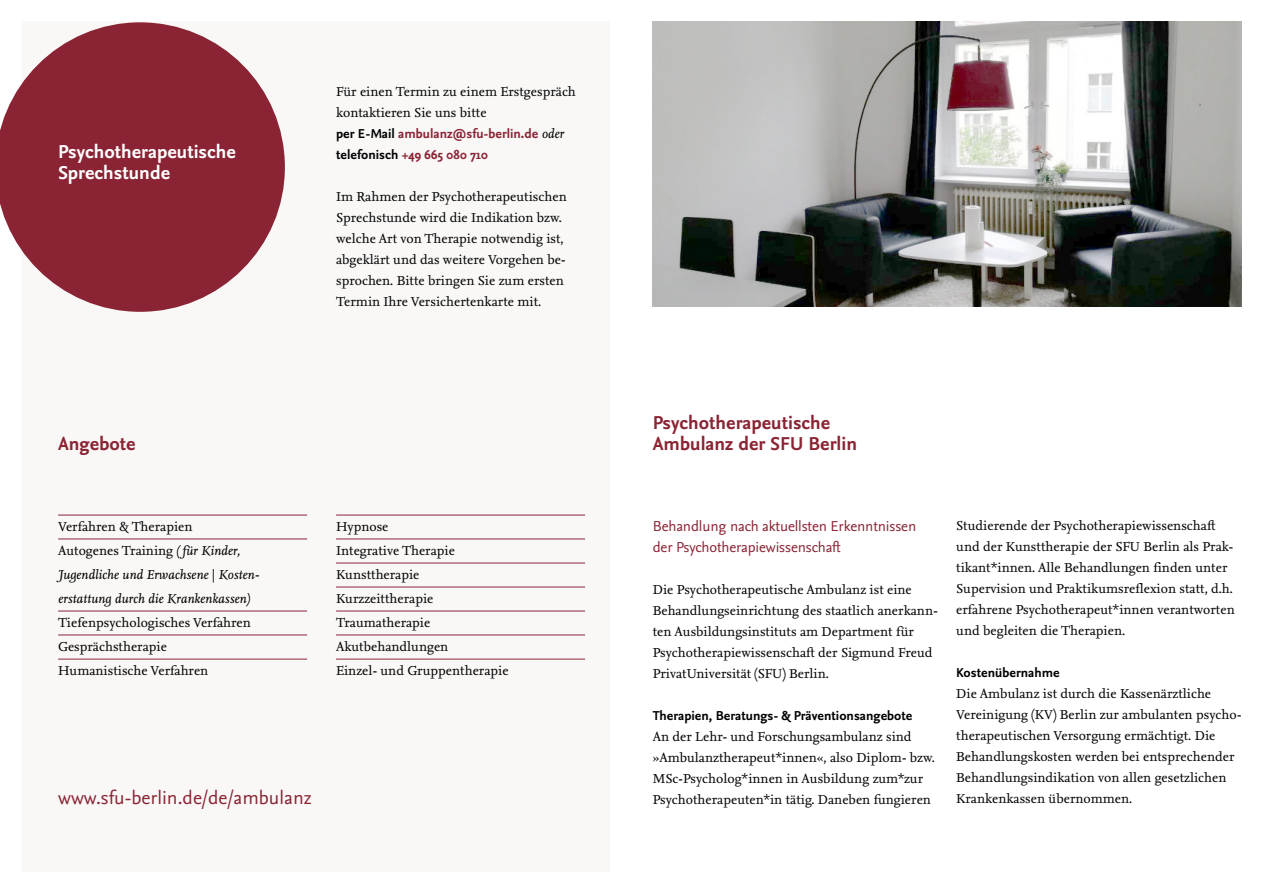
<style>
.page{position:relative;width:1263px;height:893px;background:#fff}
.page>*{position:absolute;margin:0;border:0;box-sizing:border-box;transform-origin:0 0}
.t1{font:700 19.5px/21px "Nexus Sans Pro";color:#8a2434}
.t2{font:700 19.5px/21px "Nexus Sans Pro";color:#fff}
.t3{font:19.5px "Nexus Sans Pro";color:#8a2434}
.t4{font:15px/21px "Nexus Sans Pro";letter-spacing:-.01em;color:#8a2434}
.t5{font:13.5px/21px "Nexus Serif Pro";color:#000}
.t6{font:italic 13.5px/24px "Nexus Serif Pro";color:#000}
.t7{font:700 13.5px/21px "Nexus Sans Pro";color:#8a2434}
.t8{font:700 13.5px "Nexus Sans Pro";color:#000}
.s1{color:#000}
.s2{font-family:"Nexus Serif Pro";font-weight:400;font-style:italic;color:#000}
.s3{font-style:normal}
</style>
<div class="page">
<div style="left:21px;top:21px;width:589px;height:851px;background:#f9f8f7"></div>
<img style="left:653px;top:21px;width:589px;height:285px">
<hr style="left:58px;top:515px;width:249px;height:1px;background:#8a2434">
<hr style="left:336px;top:515px;width:249px;height:1px;background:#8a2434">
<hr style="left:58px;top:539px;width:249px;height:1px;background:#8a2434">
<hr style="left:336px;top:539px;width:249px;height:1px;background:#8a2434">
<hr style="left:336px;top:563px;width:249px;height:1px;background:#8a2434">
<hr style="left:336px;top:587px;width:249px;height:1px;background:#8a2434">
<hr style="left:58px;top:611px;width:249px;height:1px;background:#8a2434">
<hr style="left:336px;top:611px;width:249px;height:1px;background:#8a2434">
<hr style="left:58px;top:635px;width:249px;height:1px;background:#8a2434">
<hr style="left:336px;top:635px;width:249px;height:1px;background:#8a2434">
<hr style="left:58px;top:659px;width:249px;height:1px;background:#8a2434">
<hr style="left:336px;top:659px;width:249px;height:1px;background:#8a2434">
<svg style="left:0;top:22px;width:285px;height:290px;fill:#8a2434"></svg>
<h1 class="t2" style="left:58px;top:140px;width:179px">Psychotherapeutische<br>Sprechstunde</h1>
<h1 class="t1" style="left:58px;top:432px;width:79px">Angebote</h1>
<p class="t5" style="left:336px;top:80px;width:241px">Für einen Termin zu einem Erstgespräch kontaktieren Sie uns bitte</p>
<p class="t7" style="left:336px;top:122px;width:229px"><span class="s1">per E-Mail</span> ambulanz@sfu-berlin.de <span class="s2">oder </span><span class="s1">telefonisch</span> +49 665 080 710</p>
<p class="t5" style="left:336px;top:185px;width:232px">Im Rahmen der Psychotherapeutischen Sprechstunde wird die Indikation bzw. welche Art von Therapie notwendig ist, abgeklärt und das weitere Vorgehen be&shy;sprochen. Bitte bringen Sie zum ersten Termin Ihre Versichertenkarte mit.</p>
<h1 class="t1" style="left:653px;top:412px;width:206px">Psychotherapeutische<br>Ambulanz der SFU Berlin</h1>
<p class="t5" style="left:956px;top:514px;width:280px">Studierende der Psychotherapiewissenschaft und der Kunsttherapie der SFU Berlin als Prak&shy;tikant*innen. Alle Behandlungen finden unter Supervision und Praktikumsreflexion statt, d.h. erfahrene Psychotherapeut*innen verantworten und begleiten die Therapien.</p>
<p class="t8" style="left:956px;top:662px;width:105px">Kostenübernahme</p>
<p class="t5" style="left:956px;top:682px;width:287px">Die Ambulanz ist durch die Kassenärztliche Vereinigung (KV) Berlin zur ambulanten psycho&shy;therapeutischen Versorgung ermächtigt. Die Behandlungskosten werden bei entsprechender Behandlungsindikation von allen gesetzlichen</p>
<p class="t4" style="left:653px;top:515px;width:265px">Behandlung nach aktuellsten Erkenntnissen der Psychotherapiewissenschaft</p>
<p class="t5" style="left:653px;top:579px;width:287px">Die Psychotherapeutische Ambulanz ist eine Behandlungseinrichtung des staatlich anerkann&shy;ten Ausbildungsinstituts am Department für Psychotherapiewissenschaft der Sigmund Freud PrivatUniversität (SFU) Berlin.</p>
<p class="t8" style="left:653px;top:706px;width:261px">Therapien, Beratungs- &amp; Präventionsangebote</p>
<p class="t5" style="left:653px;top:726px;width:284px">An der Lehr- und Forschungsambulanz sind »Ambulanztherapeut*innen«, also Diplom- bzw.<br>MSc-Psycholog*innen in Ausbildung zum*zur Psychotherapeuten*in tätig. Daneben fungieren</p>
<p class="t6" style="left:58px;top:515px;width:203px"><span class="s3">Verfahren &amp; Therapien<br>Autogenes Training</span> ( für Kinder,<br>Jugendliche und Erwachsene | Kosten&shy;erstattung durch die Krankenkassen)</p>
<p class="t5" style="left:58px;top:610px;width:194px;line-height:24px">Tiefenpsychologisches Verfahren<br>Gesprächstherapie<br>Humanistische Verfahren</p>
<p class="t5" style="left:336px;top:514px;width:174px;line-height:24px">Hypnose<br>Integrative Therapie<br>Kunsttherapie<br>Kurzzeittherapie<br>Traumatherapie<br>Akutbehandlungen<br>Einzel- und Gruppentherapie</p>
<h1 class="t3" style="left:58px;top:783px;width:255px">www.sfu-berlin.de/de/ambulanz</h1>
<p class="t5" style="left:956px;top:788px;width:177px">Krankenkassen übernommen.</p>
</div>
